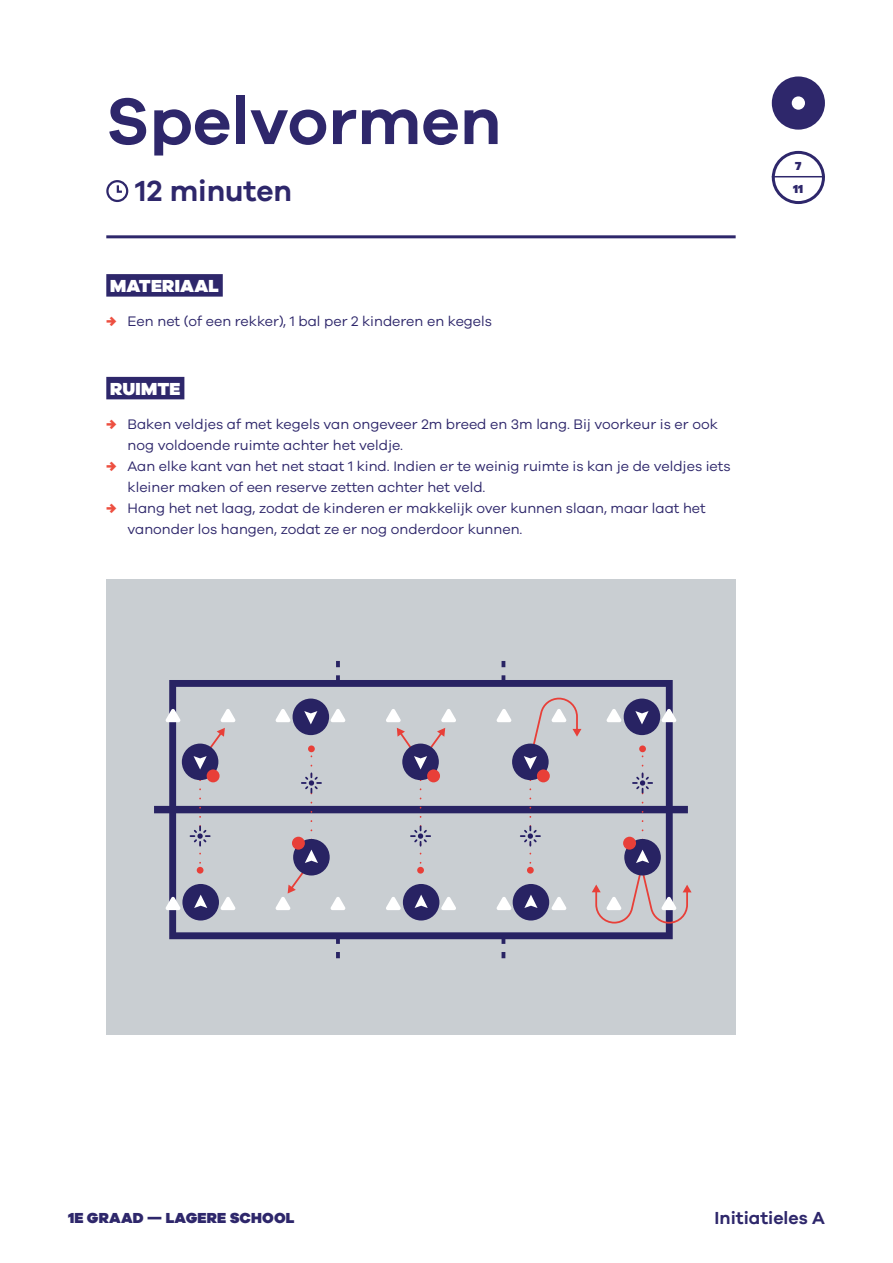
<style>
.page{position:relative;width:893px;height:1263px;background:#fff}
.page>*{position:absolute;margin:0;border:0;box-sizing:border-box;transform-origin:0 0}
.t1{font:600 67.5px "Galano Grotesque";color:#2e276b}
.t2{font:600 30px "Galano Grotesque";color:#2e276b}
.t3{font:900 18px "Galano Grotesque";letter-spacing:.01em;color:#fff}
.t4{font:600 18px "Galano Grotesque";color:#2e276b}
.t5{font:900 15px "Galano Grotesque";letter-spacing:.01em;color:#2e276b}
.t6{font:14.25px/21px "Galano Grotesque";color:#2e276b}
.t7{font:900 12px/22.8px "Galano Grotesque";color:#2e276b}
.s1{font-weight:900;color:#ed4f40}
</style>
<div class="page">
<div style="left:772px;top:76px;width:53px;height:54px;background:#2e276b;border-radius:50%"></div>
<div style="left:792px;top:96px;width:13px;height:14px;background:#fff;border-radius:50%"></div>
<div style="left:772px;top:151px;width:53px;height:53px;border:3px solid #2e276b;border-radius:50%"></div>
<hr style="left:772px;top:176px;width:53px;height:1px;background:#2e276b">
<hr style="left:106px;top:235px;width:630px;height:3px;background:#2e276b">
<div style="left:106px;top:274px;width:117px;height:23px;background:#2e276b"></div>
<div style="left:106px;top:377px;width:78px;height:22px;background:#2e276b"></div>
<div style="left:106px;top:180px;width:22px;height:22px;border:2px solid #2e276b;border-radius:50%"></div>
<svg style="left:116px;top:183px;width:8px;height:10px"></svg>
<div style="left:106px;top:579px;width:630px;height:455px;background:#c9ced2"></div>
<svg style="left:502px;top:939px;width:3px;height:19px"></svg>
<svg style="left:336px;top:939px;width:4px;height:19px"></svg>
<svg style="left:502px;top:661px;width:3px;height:19px"></svg>
<svg style="left:336px;top:661px;width:4px;height:19px"></svg>
<div style="left:154px;top:806px;width:534px;height:7px;background:#282363"></div>
<svg style="left:169px;top:680px;width:504px;height:259px"></svg>
<svg style="left:331px;top:897px;width:14px;height:13px"></svg>
<svg style="left:166px;top:897px;width:14px;height:13px"></svg>
<svg style="left:497px;top:897px;width:14px;height:13px"></svg>
<svg style="left:552px;top:897px;width:14px;height:13px"></svg>
<svg style="left:386px;top:897px;width:15px;height:13px"></svg>
<svg style="left:221px;top:897px;width:14px;height:13px"></svg>
<svg style="left:441px;top:897px;width:15px;height:13px"></svg>
<svg style="left:331px;top:709px;width:14px;height:13px"></svg>
<svg style="left:166px;top:709px;width:14px;height:13px"></svg>
<svg style="left:221px;top:709px;width:14px;height:13px"></svg>
<svg style="left:661px;top:709px;width:15px;height:13px"></svg>
<svg style="left:497px;top:709px;width:14px;height:13px"></svg>
<svg style="left:441px;top:709px;width:15px;height:13px"></svg>
<svg style="left:276px;top:709px;width:14px;height:13px"></svg>
<svg style="left:607px;top:709px;width:14px;height:13px"></svg>
<svg style="left:386px;top:709px;width:15px;height:13px"></svg>
<div style="left:197px;top:867px;width:6px;height:7px;background:#e83f38;border-radius:50%"></div>
<div style="left:182px;top:743px;width:36px;height:37px;background:#282363;border-radius:50%"></div>
<svg style="left:190px;top:728px;width:35px;height:143px"></svg>
<div style="left:207px;top:769px;width:13px;height:13px;background:#e83f38;border-radius:50%"></div>
<div style="left:182px;top:884px;width:37px;height:36px;background:#282363;border-radius:50%"></div>
<svg style="left:194px;top:895px;width:13px;height:13px"></svg>
<svg style="left:308px;top:745px;width:7px;height:7px"></svg>
<div style="left:293px;top:839px;width:37px;height:36px;background:#282363;border-radius:50%"></div>
<svg style="left:276px;top:748px;width:45px;height:162px"></svg>
<div style="left:292px;top:837px;width:13px;height:13px;background:#e83f38;border-radius:50%"></div>
<div style="left:293px;top:698px;width:36px;height:37px;background:#282363;border-radius:50%"></div>
<svg style="left:304px;top:711px;width:13px;height:13px"></svg>
<svg style="left:417px;top:867px;width:7px;height:7px"></svg>
<svg style="left:397px;top:728px;width:48px;height:143px"></svg>
<div style="left:427px;top:769px;width:13px;height:13px;background:#e83f38;border-radius:50%"></div>
<div style="left:403px;top:884px;width:36px;height:36px;background:#282363;border-radius:50%"></div>
<svg style="left:415px;top:895px;width:13px;height:13px"></svg>
<div style="left:527px;top:867px;width:7px;height:7px;background:#e83f38;border-radius:50%"></div>
<div style="left:513px;top:884px;width:36px;height:36px;background:#282363;border-radius:50%"></div>
<svg style="left:524px;top:895px;width:13px;height:13px"></svg>
<svg style="left:639px;top:745px;width:7px;height:7px"></svg>
<div style="left:624px;top:698px;width:36px;height:37px;background:#282363;border-radius:50%"></div>
<svg style="left:635px;top:711px;width:14px;height:13px"></svg>
<div style="left:512px;top:743px;width:37px;height:37px;background:#282363;border-radius:50%"></div>
<svg style="left:521px;top:697px;width:60px;height:174px"></svg>
<div style="left:537px;top:769px;width:13px;height:13px;background:#e83f38;border-radius:50%"></div>
<svg style="left:592px;top:748px;width:100px;height:176px"></svg>
<div style="left:623px;top:837px;width:13px;height:13px;background:#e83f38;border-radius:50%"></div>
<h1 class="t1" style="left:106px;top:80px;width:397px">Spelvormen</h1>
<h2 class="t2" style="left:136px;top:173px;width:158px">12 minuten</h2>
<p class="t3" style="left:110px;top:274px;width:110px">MATERIAAL</p>
<p class="t6" style="left:106px;top:310px;width:387px"><span class="s1">→</span> Een net (of een rekker), 1 bal per 2 kinderen en kegels</p>
<p class="t3" style="left:110px;top:377px;width:72px">RUIMTE</p>
<p class="t6" style="left:128px;top:413px;width:592px;text-indent:-21px"><span class="s1">→</span> Baken veldjes af met kegels van ongeveer 2m breed en 3m lang. Bij voorkeur is er ook nog voldoende ruimte achter het veldje.</p>
<p class="t6" style="left:128px;top:455px;width:605px;text-indent:-21px"><span class="s1">→</span> Aan elke kant van het net staat 1 kind. Indien er te weinig ruimte is kan je de veldjes iets kleiner maken of een reserve zetten achter het veld.</p>
<p class="t6" style="left:128px;top:497px;width:580px;text-indent:-21px"><span class="s1">→</span> Hang het net laag, zodat de kinderen er makkelijk over kunnen slaan, maar laat het vanonder los hangen, zodat ze er nog onderdoor kunnen.</p>
<p class="t7" style="left:793px;top:154px;width:12px">7<br>11</p>
<p class="t5" style="left:68px;top:1208px;width:228px">1E GRAAD — LAGERE SCHOOL</p>
<p class="t4" style="left:715px;top:1206px;width:112px">Initiatieles A</p>
</div>
